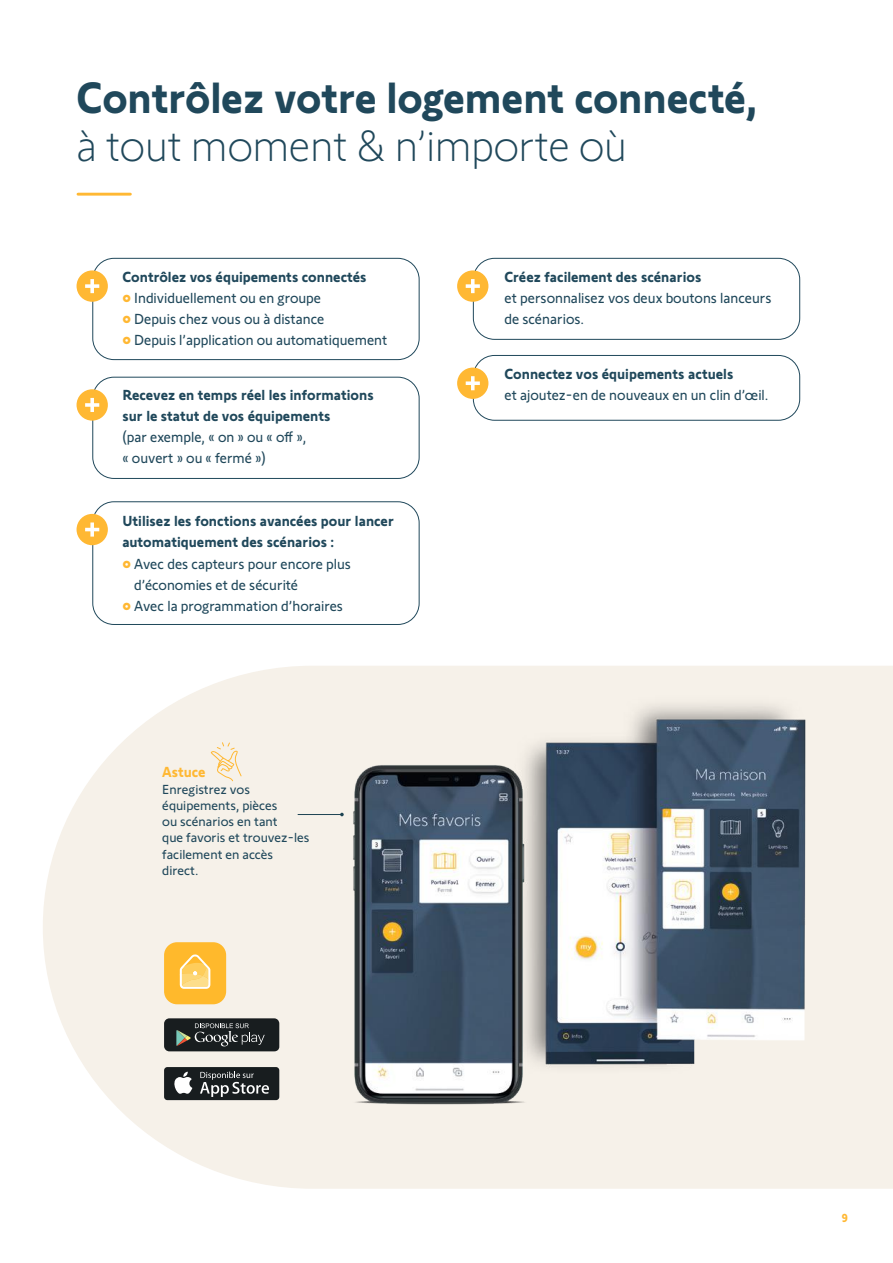
<style>
.page{position:relative;width:893px;height:1263px;background:#fff}
.page>*{position:absolute;margin:0;border:0;box-sizing:border-box;transform-origin:0 0}
.t1{font:700 45px "Somfy Sans";letter-spacing:-.005em;color:#20485b;scale:.96 1}
.t2{font:300 45px "Somfy Sans";color:#20485b}
.t3{font:15px/21px "Somfy Sans";color:#20485b}
.t4{font:700 15px/21px "Somfy Sans";color:#20485b}
.t5{font:700 15px "Somfy Sans";color:#ffb833}
.t6{font:13.5px/16.2px "Somfy Sans";color:#20485b}
.t7{font:700 12px "Somfy Sans";color:#ffb833}
.s1{color:#ffb833}
</style>
<div class="page">
<svg style="left:43px;top:666px;width:850px;height:523px;fill:#f6f1e9"></svg>
<hr style="left:298px;top:814px;width:44px;height:1px;background:#20485b">
<img style="left:328px;top:683px;width:539px;height:475px">
<div style="left:164px;top:1018px;width:115px;height:33px;background:#181d1f;border-radius:5px"></div>
<svg style="left:176px;top:1023px;width:89px;height:23px"></svg>
<div style="left:164px;top:1067px;width:115px;height:33px;background:#181d1f;border-radius:3px"></div>
<svg style="left:174px;top:1072px;width:18px;height:22px"></svg>
<svg style="left:200px;top:1071px;width:69px;height:26px"></svg>
<div style="left:164px;top:942px;width:62px;height:62px;background:#ffb92c;border-radius:13px"></div>
<svg style="left:180px;top:954px;width:30px;height:35px"></svg>
<svg style="left:211px;top:742px;width:31px;height:39px"></svg>
<div style="left:92px;top:258px;width:327px;height:102px;border:1px solid #20485b;border-radius:21px"></div>
<div style="left:473px;top:258px;width:327px;height:82px;border:1px solid #20485b;border-radius:21px"></div>
<div style="left:473px;top:355px;width:327px;height:66px;border:1px solid #20485b;border-radius:21px"></div>
<div style="left:92px;top:377px;width:327px;height:102px;border:1px solid #20485b;border-radius:21px"></div>
<div style="left:92px;top:501px;width:327px;height:124px;border:1px solid #20485b;border-radius:21px"></div>
<hr style="left:78px;top:193px;width:52px;height:3px;background:#ffb833">
<div style="left:77px;top:270px;width:31px;height:32px;background:#ffb833;border-radius:50%"></div>
<svg style="left:85px;top:279px;width:14px;height:14px"></svg>
<div style="left:457px;top:270px;width:31px;height:32px;background:#ffb833;border-radius:50%"></div>
<svg style="left:466px;top:279px;width:14px;height:14px"></svg>
<div style="left:457px;top:368px;width:31px;height:31px;background:#ffb833;border-radius:50%"></div>
<svg style="left:466px;top:376px;width:14px;height:14px"></svg>
<div style="left:77px;top:389px;width:31px;height:32px;background:#ffb833;border-radius:50%"></div>
<svg style="left:85px;top:398px;width:14px;height:14px"></svg>
<div style="left:77px;top:514px;width:31px;height:31px;background:#ffb833;border-radius:50%"></div>
<svg style="left:85px;top:522px;width:14px;height:15px"></svg>
<h1 class="t1" style="left:77px;top:61px;width:710px">Contrôlez votre logement connecté,</h1>
<h1 class="t2" style="left:77px;top:112px;width:552px">à tout moment &amp; n’importe où</h1>
<p class="t4" style="left:122px;top:265px;width:246px">Contrôlez vos équipements connectés</p>
<p class="t3" style="left:122px;top:286px;width:200px"><span class="s1">•</span> Individuellement ou en groupe</p>
<p class="t3" style="left:122px;top:307px;width:203px"><span class="s1">•</span> Depuis chez vous ou à distance</p>
<p class="t3" style="left:122px;top:328px;width:266px"><span class="s1">•</span> Depuis l’application ou automatiquement</p>
<p class="t4" style="left:122px;top:383px;width:253px">Recevez en temps réel les informations sur le statut de vos équipements</p>
<p class="t3" style="left:122px;top:425px;width:185px">(par exemple, « on » ou « off », « ouvert » ou « fermé »)</p>
<p class="t4" style="left:122px;top:509px;width:273px">Utilisez les fonctions avancées pour lancer automatiquement des scénarios :</p>
<p class="t3" style="left:134px;top:551px;width:218px;text-indent:-12px"><span class="s1">•</span> Avec des capteurs pour encore plus d’économies et de sécurité</p>
<p class="t3" style="left:122px;top:593px;width:222px"><span class="s1">•</span> Avec la programmation d’horaires</p>
<p class="t5" style="left:162px;top:760px;width:45px">Astuce</p>
<p class="t6" style="left:162px;top:779px;width:149px">Enregistrez vos équipements, pièces<br>ou scénarios en tant<br>que favoris et trouvez-les facilement en accès direct.</p>
<p class="t4" style="left:504px;top:265px;width:198px">Créez facilement des scénarios</p>
<p class="t3" style="left:504px;top:286px;width:268px">et personnalisez vos deux boutons lanceurs de scénarios.</p>
<p class="t4" style="left:504px;top:362px;width:230px">Connectez vos équipements actuels</p>
<p class="t3" style="left:504px;top:383px;width:266px">et ajoutez-en de nouveaux en un clin d’œil.</p>
<p class="t7" style="left:842px;top:1208px;width:7px">9</p>
</div>
